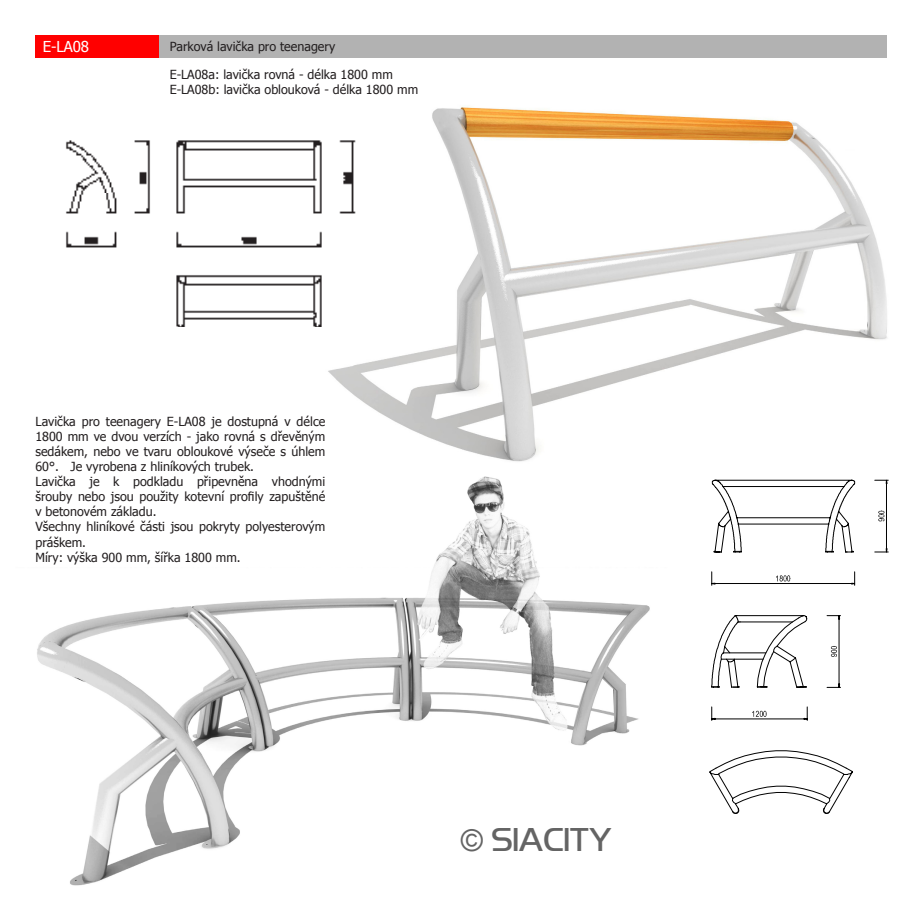
<style>
.page{position:relative;width:922px;height:922px;background:#fff}
.page>*{position:absolute;margin:0;border:0;box-sizing:border-box;transform-origin:0 0}
.t1{font:30px "Highland Gothic Light CE Medium";color:#646464}
.t2{font:15px "Tahoma";color:#fff}
.t3{font:12.5px/15px "Tahoma";color:#231f20;text-align:justify}
.s1{font-family:"Arial"}
</style>
<div class="page">
<img style="left:328px;top:35px;width:561px;height:446px">
<img style="left:37px;top:476px;width:630px;height:410px">
<div style="left:159px;top:35px;width:727px;height:23px;background:#b2b2b2"></div>
<div style="left:35px;top:35px;width:124px;height:23px;background:#f00"></div>
<img style="left:66px;top:125px;width:303px;height:229px">
<svg style="left:711px;top:706px;width:97px;height:14px"></svg>
<svg style="left:874px;top:478px;width:14px;height:75px"></svg>
<svg style="left:709px;top:480px;width:147px;height:208px"></svg>
<svg style="left:709px;top:750px;width:143px;height:63px"></svg>
<p class="t2" style="left:43px;top:36px;width:48px">E-LA08</p>
<p class="t3" style="left:170px;top:39px;width:167px">Parková lavička pro teenagery</p>
<p class="t3" style="left:170px;top:66px;width:224px">E-LA08a: lavička rovná - délka 1800 mm</p>
<p class="t3" style="left:170px;top:81px;width:250px">E-LA08b: lavička oblouková - délka 1800 mm</p>
<p class="t3" style="left:35px;top:413px;width:291px">Lavička pro teenagery E-LA08 je dostupná v délce 1800 mm ve dvou verzích - jako rovná s dřevěným sedákem, nebo ve tvaru obloukové výseče s úhlem 60°. Je vyrobena z hliníkových trubek.</p>
<p class="t3" style="left:35px;top:473px;width:291px">Lavička je k podkladu připevněna vhodnými šrouby nebo jsou použity kotevní profily zapuštěné v betonovém základu.</p>
<p class="t3" style="left:35px;top:518px;width:291px">Všechny hliníkové části jsou pokryty polyesterovým práškem.</p>
<p class="t3" style="left:35px;top:548px;width:207px">Míry: výška 900 mm, šířka 1800 mm.</p>
<p class="t1" style="left:461px;top:823px;width:152px"><span class="s1">©</span> SIACITY</p>
</div>
